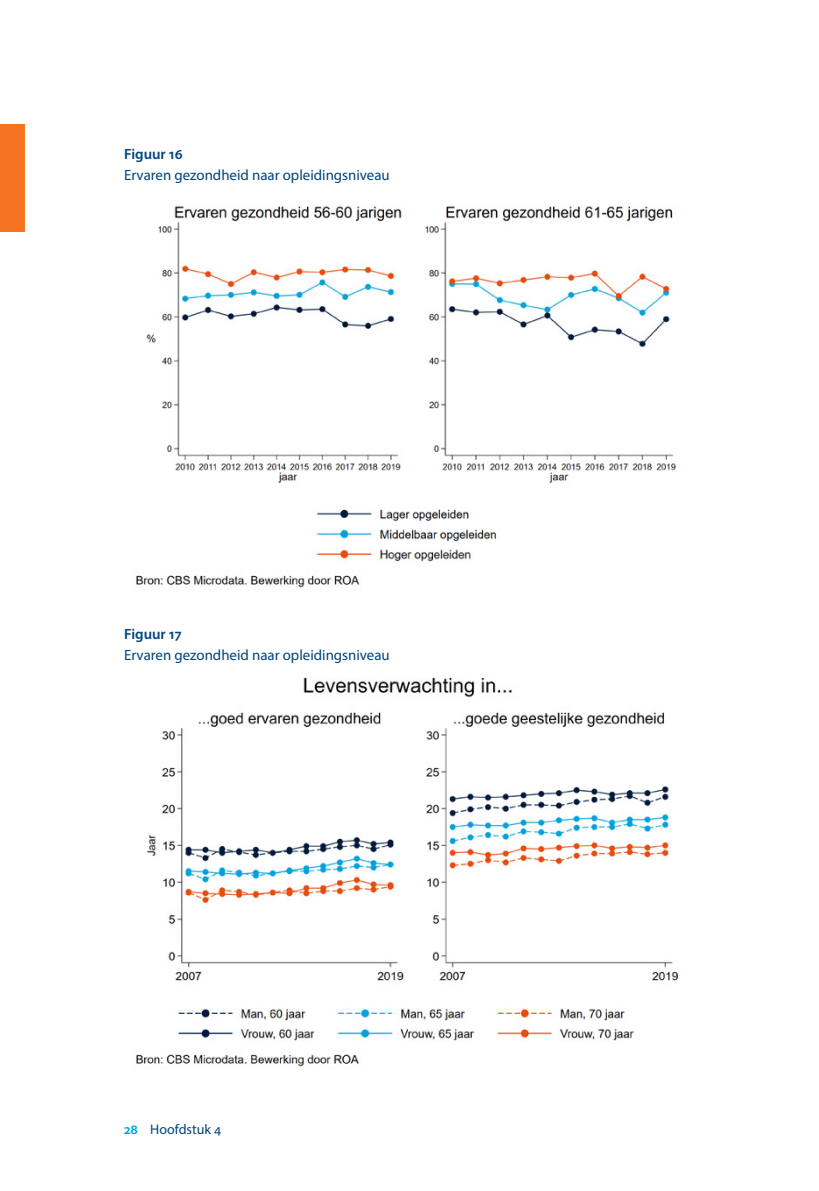
<style>
.page{position:relative;width:819px;height:1191px;background:#fff}
.page>*{position:absolute;margin:0;border:0;box-sizing:border-box;transform-origin:0 0}
.t1{font:14.88px "Myriad Pro";color:#00447c}
.t2{font:600 14.88px "Myriad Pro";color:#00447c}
.t3{font:14px "Myriad Pro";color:#00447c}
.s1{font-weight:600;color:#00a4e3}
</style>
<div class="page">
<div style="left:0;top:124px;width:25px;height:107px;background:#f47421"></div>
<img style="left:136px;top:206px;width:540px;height:382px">
<img style="left:136px;top:677px;width:542px;height:390px">
<p class="t2" style="left:124px;top:144px;width:60px">Figuur 16</p>
<p class="t1" style="left:124px;top:165px;width:267px">Ervaren gezondheid naar opleidingsniveau</p>
<p class="t2" style="left:124px;top:624px;width:59px">Figuur 17</p>
<p class="t1" style="left:124px;top:646px;width:267px">Ervaren gezondheid naar opleidingsniveau</p>
<p class="t3" style="left:124px;top:1121px;width:98px"><span class="s1">28</span> Hoofdstuk 4</p>
</div>
